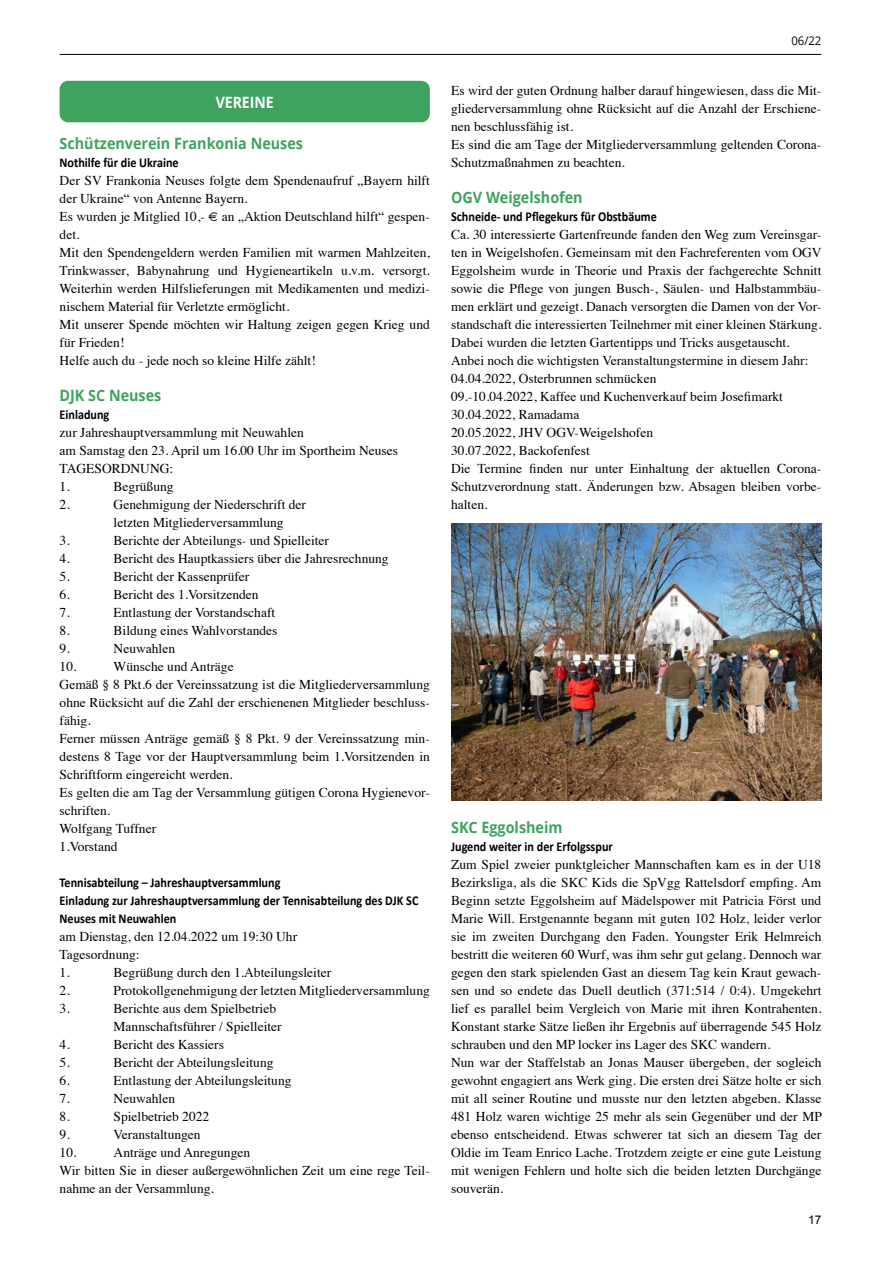
<style>
.page{position:relative;width:881px;height:1263px;background:#fff}
.page>*{position:absolute;margin:0;border:0;box-sizing:border-box;transform-origin:0 0}
.t1{font:700 15.6px "Open Sans";color:#3da35f;scale:.92 1}
.t2{font:700 15.6px "Open Sans";color:#fff;scale:.9 1}
.t3{font:13.5px/18px "Times";color:#000}
.t4{font:700 13.5px/18px "Calibri";color:#000;scale:.9 1}
.t5{font:12px "Open Sans";color:#000;scale:.94 1}
.t6{font:12px "Arial";color:#000}
</style>
<div class="page">
<hr style="left:60px;top:54px;width:761px;height:1px;background:#000">
<div style="left:60px;top:81px;width:369px;height:41px;background:#3da35f;border-radius:9px"></div>
<img style="left:451px;top:523px;width:370px;height:277px">
<p class="t5" style="left:791px;top:32px;width:33px">06/22</p>
<p class="t2" style="left:215px;top:91px;width:66px">VEREINE</p>
<p class="t3" style="left:451px;top:80px;width:371px">Es wird der guten Ordnung halber darauf hingewiesen, dass die Mit&shy;gliederversammlung ohne Rücksicht auf die Anzahl der Erschiene&shy;nen beschlussfähig ist.<br>Es sind die am Tage der Mitgliederversammlung geltenden Corona-Schutzmaßnahmen zu beachten.</p>
<p class="t1" style="left:451px;top:186px;width:144px">OGV Weigelshofen</p>
<p class="t4" style="left:451px;top:207px;width:230px">Schneide- und Pflegekurs für Obstbäume</p>
<p class="t3" style="left:451px;top:224px;width:372px">Ca. 30 interessierte Gartenfreunde fanden den Weg zum Vereinsgar&shy;ten in Weigelshofen. Gemeinsam mit den Fachreferenten vom OGV Eggolsheim wurde in Theorie und Praxis der fachgerechte Schnitt sowie die Pflege von jungen Busch-, Säulen- und Halbstammbäu&shy;men erklärt und gezeigt. Danach versorgten die Damen von der Vor&shy;standschaft die interessierten Teilnehmer mit einer kleinen Stärkung.<br>Dabei wurden die letzten Gartentipps und Tricks ausgetauscht.<br>Anbei noch die wichtigsten Veranstaltungstermine in diesem Jahr:<br>04.04.2022, Osterbrunnen schmücken<br>09.-10.04.2022, Kaffee und Kuchenverkauf beim Josefimarkt 30.04.2022, Ramadama<br>20.05.2022, JHV OGV-Weigelshofen<br>30.07.2022, Backofenfest<br>Die Termine finden nur unter Einhaltung der aktuellen Corona-Schutzverordnung statt. Änderungen bzw. Absagen bleiben vorbe&shy;halten.</p>
<p class="t1" style="left:60px;top:132px;width:266px">Schützenverein Frankonia Neuses</p>
<p class="t4" style="left:60px;top:153px;width:134px">Nothilfe für die Ukraine</p>
<p class="t3" style="left:60px;top:170px;width:371px">Der SV Frankonia Neuses folgte dem Spendenaufruf „Bayern hilft der Ukraine“ von Antenne Bayern.<br>Es wurden je Mitglied 10,- € an „Aktion Deutschland hilft“ gespen&shy;det.<br>Mit den Spendengeldern werden Familien mit warmen Mahlzeiten, Trinkwasser, Babynahrung und Hygieneartikeln u.v.m. versorgt.<br>Weiterhin werden Hilfslieferungen mit Medikamenten und medizi&shy;nischem Material für Verletzte ermöglicht.<br>Mit unserer Spende möchten wir Haltung zeigen gegen Krieg und für Frieden!<br>Helfe auch du - jede noch so kleine Hilfe zählt!</p>
<p class="t1" style="left:60px;top:384px;width:112px">DJK SC Neuses</p>
<p class="t4" style="left:60px;top:405px;width:57px">Einladung</p>
<p class="t3" style="left:60px;top:422px;width:340px">zur Jahreshauptversammlung mit Neuwahlen<br>am Samstag den 23. April um 16.00 Uhr im Sportheim Neuses<br>TAGESORDNUNG:<br>1.</p>
<p class="t3" style="left:114px;top:476px;width:61px">Begrüßung</p>
<p class="t3" style="left:60px;top:494px;width:12px">2.</p>
<p class="t3" style="left:114px;top:494px;width:194px">Genehmigung der Niederschrift der letzten Mitgliederversammlung</p>
<p class="t3" style="left:60px;top:530px;width:12px">3.</p>
<p class="t3" style="left:114px;top:530px;width:217px">Berichte der Abteilungs- und Spielleiter</p>
<p class="t3" style="left:60px;top:548px;width:12px">4.</p>
<p class="t3" style="left:114px;top:548px;width:276px">Bericht des Hauptkassiers über die Jahresrechnung</p>
<p class="t3" style="left:60px;top:566px;width:12px">5.</p>
<p class="t3" style="left:114px;top:566px;width:137px">Bericht der Kassenprüfer</p>
<p class="t3" style="left:60px;top:584px;width:12px">6.</p>
<p class="t3" style="left:114px;top:584px;width:146px">Bericht des 1.Vorsitzenden</p>
<p class="t3" style="left:60px;top:602px;width:12px">7.</p>
<p class="t3" style="left:114px;top:602px;width:163px">Entlastung der Vorstandschaft</p>
<p class="t3" style="left:60px;top:620px;width:12px">8.</p>
<p class="t3" style="left:114px;top:620px;width:165px">Bildung eines Wahlvorstandes</p>
<p class="t3" style="left:60px;top:638px;width:12px">9.</p>
<p class="t3" style="left:114px;top:638px;width:63px">Neuwahlen</p>
<p class="t3" style="left:60px;top:656px;width:18px">10.</p>
<p class="t3" style="left:60px;top:656px;width:371px;text-indent:54px">Wünsche und Anträge<br>Gemäß § 8 Pkt.6 der Vereinssatzung ist die Mitgliederversammlung ohne Rücksicht auf die Zahl der erschienenen Mitglieder beschluss&shy;fähig.<br>Ferner müssen Anträge gemäß § 8 Pkt. 9 der Vereinssatzung min&shy;destens 8 Tage vor der Hauptversammlung beim 1.Vorsitzenden in Schriftform eingereicht werden.<br>Es gelten die am Tag der Versammlung gütigen Corona Hygienevor&shy;schriften.<br>Wolfgang Tuffner<br>1.Vorstand</p>
<p class="t4" style="left:60px;top:873px;width:400px">Tennisabteilung – Jahreshauptversammlung<br>Einladung zur Jahreshauptversammlung der Tennisabteilung des DJK SC<br>Neuses mit Neuwahlen</p>
<p class="t3" style="left:60px;top:926px;width:239px">am Dienstag, den 12.04.2022 um 19:30 Uhr<br>Tagesordnung:<br>1.</p>
<p class="t1" style="left:451px;top:816px;width:123px">SKC Eggolsheim</p>
<p class="t4" style="left:451px;top:837px;width:181px">Jugend weiter in der Erfolgsspur</p>
<p class="t3" style="left:451px;top:854px;width:372px">Zum Spiel zweier punktgleicher Mannschaften kam es in der U18<br>Bezirksliga, als die SKC Kids die SpVgg Rattelsdorf empfing. Am Beginn setzte Eggolsheim auf Mädelspower mit Patricia Först und Marie Will. Erstgenannte begann mit guten 102 Holz, leider verlor sie im zweiten Durchgang den Faden. Youngster Erik Helmreich bestritt die weiteren 60 Wurf, was ihm sehr gut gelang. Dennoch war gegen den stark spielenden Gast an diesem Tag kein Kraut gewach&shy;sen und so endete das Duell deutlich (371:514 / 0:4). Umgekehrt lief es parallel beim Vergleich von Marie mit ihren Kontrahenten.<br>Konstant starke Sätze ließen ihr Ergebnis auf überragende 545 Holz schrauben und den MP locker ins Lager des SKC wandern.<br>Nun war der Staffelstab an Jonas Mauser übergeben, der sogleich gewohnt engagiert ans Werk ging. Die ersten drei Sätze holte er sich mit all seiner Routine und musste nur den letzten abgeben. Klasse 481 Holz waren wichtige 25 mehr als sein Gegenüber und der MP ebenso entscheidend. Etwas schwerer tat sich an diesem Tag der Oldie im Team Enrico Lache. Trotzdem zeigte er eine gute Leistung mit wenigen Fehlern und holte sich die beiden letzten Durchgänge souverän.</p>
<p class="t3" style="left:114px;top:962px;width:219px">Begrüßung durch den 1.Abteilungsleiter</p>
<p class="t3" style="left:60px;top:980px;width:12px">2.</p>
<p class="t3" style="left:114px;top:980px;width:317px">Protokollgenehmigung der letzten Mitgliederversammlung</p>
<p class="t3" style="left:60px;top:998px;width:12px">3.</p>
<p class="t3" style="left:114px;top:998px;width:169px">Berichte aus dem Spielbetrieb<br>Mannschaftsführer / Spielleiter</p>
<p class="t3" style="left:60px;top:1034px;width:12px">4.</p>
<p class="t3" style="left:114px;top:1034px;width:112px">Bericht des Kassiers</p>
<p class="t3" style="left:60px;top:1052px;width:12px">5.</p>
<p class="t3" style="left:114px;top:1052px;width:161px">Bericht der Abteilungsleitung</p>
<p class="t3" style="left:60px;top:1070px;width:12px">6.</p>
<p class="t3" style="left:114px;top:1070px;width:179px">Entlastung der Abteilungsleitung</p>
<p class="t3" style="left:60px;top:1088px;width:12px">7.</p>
<p class="t3" style="left:114px;top:1088px;width:63px">Neuwahlen</p>
<p class="t3" style="left:60px;top:1106px;width:12px">8.</p>
<p class="t3" style="left:114px;top:1106px;width:97px">Spielbetrieb 2022</p>
<p class="t3" style="left:60px;top:1124px;width:12px">9.</p>
<p class="t3" style="left:114px;top:1124px;width:88px">Veranstaltungen</p>
<p class="t3" style="left:60px;top:1142px;width:18px">10.</p>
<p class="t3" style="left:60px;top:1142px;width:371px;text-indent:54px">Anträge und Anregungen<br>Wir bitten Sie in dieser außergewöhnlichen Zeit um eine rege Teil&shy;nahme an der Versammlung.</p>
<p class="t6" style="left:807px;top:1211px;width:15px">17</p>
</div>
